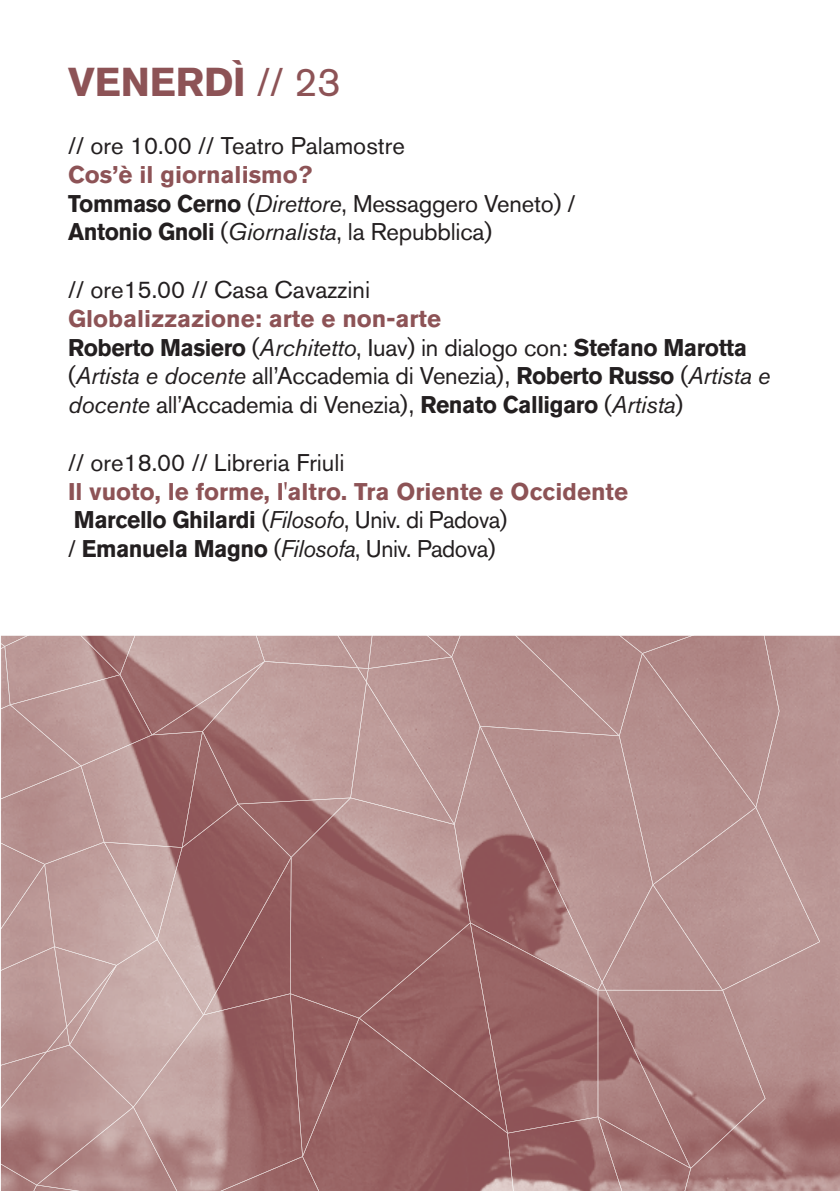
<style>
.page{position:relative;width:840px;height:1191px;background:#fff}
.page>*{position:absolute;margin:0;border:0;box-sizing:border-box;transform-origin:0 0}
.t1{font:700 40px "Akzidenz Grotesk BQ";color:#8d5356}
.t2{font:24px/28.8px "Akzidenz Grotesk BQ";letter-spacing:-.01em;color:#231f20}
.t3{font:700 24px/28.8px "Akzidenz Grotesk BQ";color:#8d5356}
.s1{font-weight:400}
.s2{font-weight:700;color:#8d5356}
.s3{font-weight:700}
.s4{font-style:italic}
.s5{color:#231f20}
.s6{font-weight:400;color:#231f20}
.s7{font-weight:400;font-style:italic;color:#231f20}
</style>
<div class="page">
<img style="left:177px;top:636px;width:662px;height:555px">
<svg style="left:0;top:635px;width:764px;height:529px;background:#a87b7b"></svg>
<img style="left:1px;top:636px;width:273px;height:417px">
<img style="left:273px;top:636px;width:504px;height:69px">
<img style="left:342px;top:704px;width:205px;height:140px">
<div style="left:546px;top:704px;width:233px;height:70px;background:#b58f8d"></div>
<img style="left:273px;top:798px;width:69px;height:393px">
<div style="left:615px;top:774px;width:204px;height:209px;background:#b79291"></div>
<img style="left:409px;top:843px;width:206px;height:140px">
<img style="left:342px;top:973px;width:68px;height:88px">
<img style="left:478px;top:982px;width:274px;height:209px">
<img style="left:1px;top:1052px;width:176px;height:139px">
<div style="left:409px;top:1057px;width:70px;height:54px;background:#945c5d"></div>
<img style="left:751px;top:1063px;width:14px;height:48px">
<img style="left:220px;top:1168px;width:54px;height:23px">
<h1 class="t1" style="left:68px;top:59px;width:274px">VeneRDÌ <span class="s1">// 23</span></h1>
<p class="t2" style="left:68px;top:131px;width:338px">// ore 10.00 // Teatro Palamostre</p>
<p class="t2" style="left:68px;top:160px;width:508px"><span class="s2">cos’è il giornalismo?<br></span><span class="s3">tommaso cerno</span> (<span class="s4">Direttore</span>, messaggero veneto) /<br><span class="s3">Antonio Gnoli</span> (<span class="s4">Giornalista</span>, la repubblica)</p>
<p class="t2" style="left:68px;top:275px;width:303px">// ore15.00 // Casa Cavazzini</p>
<p class="t2" style="left:68px;top:304px;width:703px"><span class="s2">Globalizzazione: arte e non-arte<br></span><span class="s3">Roberto Masiero</span> (<span class="s4">Architetto</span>, Iuav) in dialogo con: <span class="s3">Stefano Marotta </span>(<span class="s4">Artista e docente</span> all’Accademia di venezia), <span class="s3">Roberto Russo</span> (<span class="s4">Artista e docente</span> all’Accademia di venezia), <span class="s3">Renato calligaro</span> (<span class="s4">Artista</span>)</p>
<p class="t2" style="left:68px;top:448px;width:277px">// ore18.00 // Libreria Friuli</p>
<p class="t3" style="left:68px;top:477px;width:561px">il vuoto, le forme, l'altro. tra Oriente e Occidente<br><span class="s5">Marcello Ghilardi</span> <span class="s6">(</span><span class="s7">Filosofo</span><span class="s6">, Univ. di Padova)<br>/</span> <span class="s5">emanuela Magno</span> <span class="s6">(</span><span class="s7">Filosofa</span><span class="s6">, Univ. Padova)</span></p>
</div>
